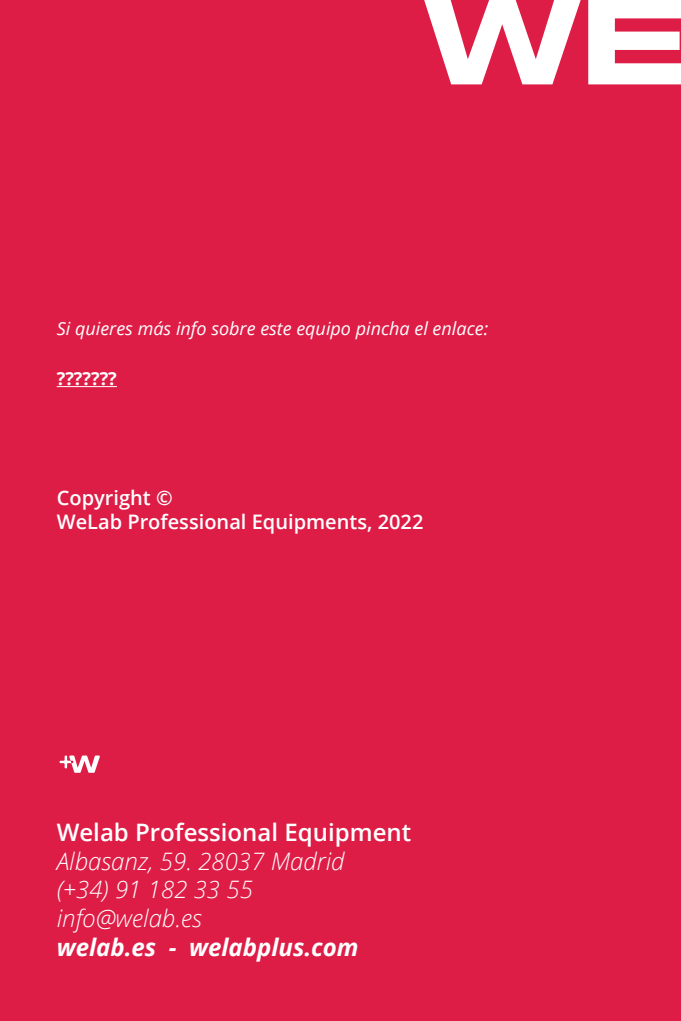
<style>
.page{position:relative;width:681px;height:1021px;background:#fff}
.page>*{position:absolute;margin:0;border:0;box-sizing:border-box;transform-origin:0 0}
.t1{font:700 expanded 120px "Square 721 BT";color:#fff}
.t2{font:italic 300 24px "Open Sans";color:#fff}
.t3{font:600 24px "Open Sans";color:#fff}
.t4{font:italic 700 24px "Open Sans";color:#fff}
.t5{font:600 20px "Open Sans";color:#fff}
.t6{font:italic 18px "Open Sans";color:#fff}
.t7{font:700 18px "Open Sans";color:#fff}
</style>
<div class="page">
<div style="left:0;top:0;width:680px;height:1020px;background:#de1d47"></div>
<hr style="left:57px;top:386px;width:60px;height:1px;background:#fff">
<svg style="left:60px;top:755px;width:40px;height:17px"></svg>
<p class="t1" style="left:422px;top:-31px;width:270px">WE</p>
<p class="t6" style="left:57px;top:316px;width:433px">Si quieres más info sobre este equipo pincha el enlace:</p>
<p class="t7" style="left:57px;top:366px;width:62px">???????</p>
<p class="t5" style="left:57px;top:484px;width:117px">Copyright ©</p>
<p class="t5" style="left:57px;top:508px;width:368px">WeLab Professional Equipments, 2022</p>
<p class="t3" style="left:57px;top:815px;width:356px">Welab Professional Equipment</p>
<p class="t2" style="left:57px;top:844px;width:289px">Albasanz, 59. 28037 Madrid</p>
<p class="t2" style="left:57px;top:873px;width:197px">(+34) 91 182 33 55</p>
<p class="t2" style="left:57px;top:902px;width:146px">info@welab.es</p>
<p class="t4" style="left:57px;top:930px;width:303px">welab.es - welabplus.com</p>
</div>
